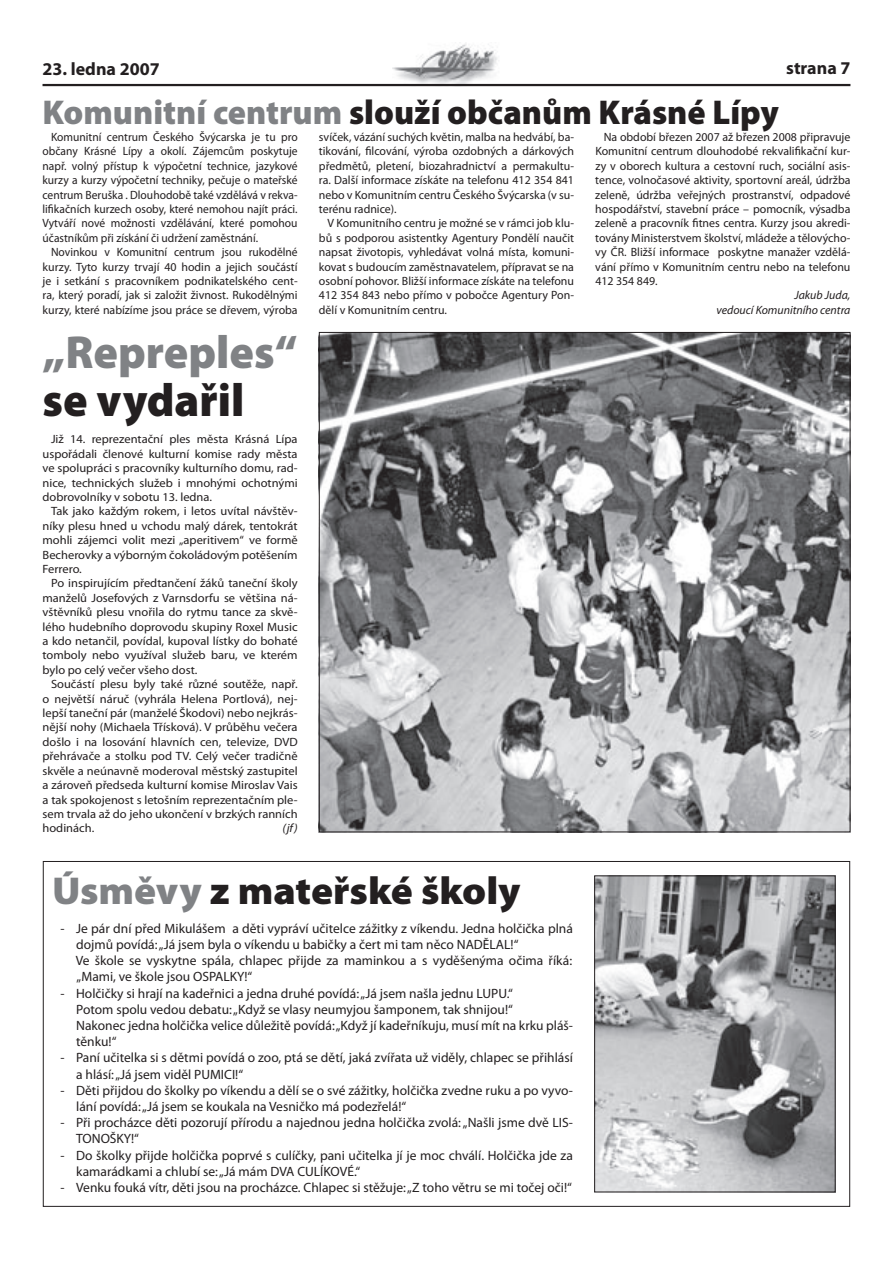
<style>
.page{position:relative;width:893px;height:1263px;background:#fff}
.page>*{position:absolute;margin:0;border:0;box-sizing:border-box;transform-origin:0 0}
.t1{font:900 46.5px "Myriad Pro";color:#808285}
.t2{font:900 46.5px "Myriad Pro";color:#231f20}
.t3{font:900 39px "Myriad Pro";color:#231f20;scale:1.05 1}
.t4{font:900 34.5px "Myriad Pro";color:#231f20}
.t5{font:700 18px "Myriad Pro";color:#231f20}
.t6{font:13.5px/16.2px "Myriad Pro";color:#231f20}
.t7{font:12px/14.4px "Myriad Pro";color:#231f20;text-align:justify;scale:1.04 1}
.t8{font:12px/14.4px "Myriad Pro";color:#231f20;text-align:justify}
.t9{font:12px/14.4px "Myriad Pro";color:#231f20;text-align:justify;scale:.96 1}
.t10{font:italic 12px/14.4px "Myriad Pro";color:#231f20;text-align:right}
.t11{font:italic 12px "Myriad Pro";color:#231f20;scale:1.04 1}
.s1{color:#808285}
</style>
<div class="page">
<img style="left:392px;top:43px;width:109px;height:41px">
<hr style="left:43px;top:84px;width:807px;height:2px;background:#231f20">
<img style="left:596px;top:875px;width:240px;height:317px">
<div style="left:594px;top:875px;width:241px;height:317px;border:1px solid #231f20"></div>
<img style="left:321px;top:334px;width:527px;height:496px">
<h3 class="t5" style="left:43px;top:59px;width:119px">23. ledna 2007</h3>
<h3 class="t5" style="left:786px;top:58px;width:66px">strana 7</h3>
<h3 class="t4" style="left:43px;top:92px;width:738px"><span class="s1">Komunitní centrum</span> slouží občanům Krásné Lípy</h3>
<p class="t9" style="left:43px;top:130px;width:267px;text-indent:9px">Komunitní centrum Českého Švýcarska je tu pro občany Krásné Lípy a okolí. Zájemcům poskytuje např. volný přístup k výpočetní technice, jazykové kurzy a kurzy výpočetní techniky, pečuje o mateřské centrum Beruška . Dlouhodobě také vzdělává v rekva&shy;lifikačních kurzech osoby, které nemohou najít práci.<br>Vytváří nové možnosti vzdělávání, které pomohou účastníkům při získání či udržení zaměstnání.</p>
<p class="t9" style="left:43px;top:245px;width:267px;text-indent:9px">Novinkou v Komunitní centrum jsou rukodělné kurzy. Tyto kurzy trvají 40 hodin a jejich součástí je i setkání s pracovníkem podnikatelského cent&shy;ra, který poradí, jak si založit živnost. Rukodělnými kurzy, které nabízíme jsou práce se dřevem, výroba</p>
<p class="t8" style="left:319px;top:130px;width:257px">svíček, vázání suchých květin, malba na hedvábí, ba&shy;tikování, filcování, výroba ozdobných a dárkových předmětů, pletení, biozahradnictví a permakultu&shy;ra. Další informace získáte na telefonu 412 354 841 nebo v Komunitním centru Českého Švýcarska (v su&shy;terénu radnice).</p>
<p class="t8" style="left:319px;top:216px;width:257px;text-indent:9px">V Komunitního centru je možné se v rámci job klu&shy;bů s podporou asistentky Agentury Pondělí naučit napsat životopis, vyhledávat volná místa, komuni&shy;kovat s budoucím zaměstnavatelem, přípravat se na osobní pohovor. Bližší informace získáte na telefonu 412 354 843 nebo přímo v pobočce Agentury Pon&shy;dělí v Komunitním centru.</p>
<p class="t8" style="left:595px;top:130px;width:257px;text-indent:9px">Na období březen 2007 až březen 2008 připravuje Komunitní centrum dlouhodobé rekvalifikační kur&shy;zy v oborech kultura a cestovní ruch, sociální asis&shy;tence, volnočasové aktivity, sportovní areál, údržba zeleně, údržba veřejných prostranství, odpadové hospodářství, stavební práce – pomocník, výsadba zeleně a pracovník fitnes centra. Kurzy jsou akredi&shy;továny Ministerstvem školství, mládeže a tělovýcho&shy;vy ČR. Bližší informace poskytne manažer vzdělá&shy;vání přímo v Komunitním centru nebo na telefonu 412 354 849.</p>
<p class="t10" style="left:716px;top:288px;width:136px">Jakub Juda,<br>vedoucí Komunitního centra</p>
<h1 class="t1" style="left:43px;top:326px;width:256px">„Repreples“</h1>
<h1 class="t2" style="left:43px;top:374px;width:203px">se vydařil</h1>
<p class="t7" style="left:43px;top:432px;width:247px;text-indent:9px">Již 14. reprezentační ples města Krásná Lípa uspořádali členové kulturní komise rady města ve spolupráci s pracovníky kulturního domu, rad&shy;nice, technických služeb i mnohými ochotnými dobrovolníky v sobotu 13. ledna.</p>
<p class="t7" style="left:43px;top:504px;width:247px;text-indent:9px">Tak jako každým rokem, i letos uvítal návštěv&shy;níky plesu hned u vchodu malý dárek, tentokrát mohli zájemci volit mezi „aperitivem“ ve formě Becherovky a výborným čokoládovým potěšením Ferrero.</p>
<p class="t7" style="left:43px;top:576px;width:247px;text-indent:9px">Po inspirujícím předtančení žáků taneční školy manželů Josefových z Varnsdorfu se většina ná&shy;vštěvníků plesu vnořila do rytmu tance za skvě&shy;lého hudebního doprovodu skupiny Roxel Music a kdo netančil, povídal, kupoval lístky do bohaté tomboly nebo využíval služeb baru, ve kterém bylo po celý večer všeho dost.</p>
<p class="t7" style="left:43px;top:677px;width:247px;text-indent:9px">Součástí plesu byly také různé soutěže, např. o největší náruč (vyhrála Helena Portlová), nej&shy;lepší taneční pár (manželé Škodovi) nebo nejkrás&shy;nější nohy (Michaela Třísková). V průběhu večera došlo i na losování hlavních cen, televize, DVD přehrávače a stolku pod TV. Celý večer tradičně skvěle a neúnavně moderoval městský zastupitel a zároveň předseda kulturní komise Miroslav Vais a tak spokojenost s letošním reprezentačním ple&shy;sem trvala až do jeho ukončení v brzkých ranních hodinách.</p>
<p class="t11" style="left:283px;top:822px;width:16px">(jf)</p>
<h2 class="t3" style="left:52px;top:868px;width:448px"><span class="s1">Úsměvy</span> z mateřské školy</h2>
<p class="t6" style="left:76px;top:920px;width:499px;text-indent:-15px">- Je pár dní před Mikulášem a děti vypráví učitelce zážitky z víkendu. Jedna holčička plná dojmů povídá: „Já jsem byla o víkendu u babičky a čert mi tam něco NADĚLAL!“<br>Ve škole se vyskytne spála, chlapec přijde za maminkou a s vyděšenýma očima říká: „Mami, ve škole jsou OSPALKY!“</p>
<p class="t6" style="left:76px;top:985px;width:498px;text-indent:-15px">- Holčičky si hrají na kadeřnici a jedna druhé povídá: „Já jsem našla jednu LUPU.“<br>Potom spolu vedou debatu: „Když se vlasy neumyjou šamponem, tak shnijou!“<br>Nakonec jedna holčička velice důležitě povídá: „Když jí kadeřníkuju, musí mít na krku pláš&shy;těnku!“</p>
<p class="t6" style="left:76px;top:1050px;width:498px;text-indent:-15px">- Paní učitelka si s dětmi povídá o zoo, ptá se dětí, jaká zvířata už viděly, chlapec se přihlásí a hlásí: „Já jsem viděl PUMICI!“</p>
<p class="t6" style="left:76px;top:1082px;width:498px;text-indent:-15px">- Děti přijdou do školky po víkendu a dělí se o své zážitky, holčička zvedne ruku a po vyvo&shy;lání povídá: „Já jsem se koukala na Vesničko má podezřelá!“</p>
<p class="t6" style="left:76px;top:1115px;width:498px;text-indent:-15px">- Při procházce děti pozorují přírodu a najednou jedna holčička zvolá: „Našli jsme dvě LIS-<br>TONOŠKY!“</p>
<p class="t6" style="left:76px;top:1147px;width:498px;text-indent:-15px">- Do školky přijde holčička poprvé s culíčky, pani učitelka jí je moc chválí. Holčička jde za kamarádkami a chlubí se: „Já mám DVA CULÍKOVÉ.“</p>
<p class="t6" style="left:61px;top:1180px;width:513px">- Venku fouká vítr, děti jsou na procházce. Chlapec si stěžuje: „Z toho větru se mi točej oči!“</p>
</div>
